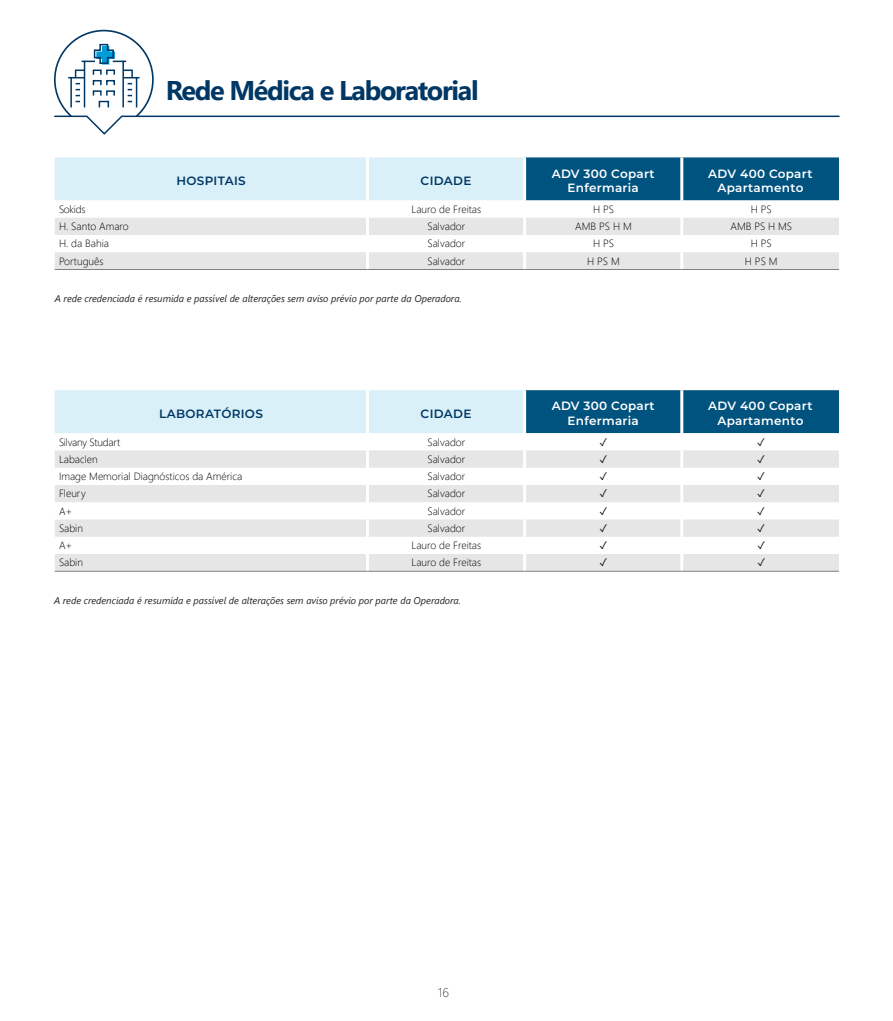
<style>
.page{position:relative;width:893px;height:1021px;background:#fff}
.page>*{position:absolute;margin:0;border:0;box-sizing:border-box;transform-origin:0 0}
.t1{font:700 27px "Segoe UI";letter-spacing:-.05em;color:#003764}
.t2{font:300 12.75px "Segoe UI";color:#404040}
.t3{font:600 12px/14.4px "Montserrat";letter-spacing:.025em;color:#fff;text-align:center}
.t4{font:600 12px "Montserrat";letter-spacing:.025em;color:#003764}
.t5{font:300 10.5px "Segoe UI";color:#000}
.t6{font:300 10.5px "Segoe UI";letter-spacing:-.025em;color:#000}
.t7{font:italic 9.75px "Segoe UI";color:#262626}
</style>
<div class="page">
<svg style="left:54px;top:29px;width:786px;height:106px"></svg>
<svg style="left:55px;top:157px;width:784px;height:43px;background:#83b1c8"></svg>
<svg style="left:526px;top:200px;width:313px;height:1px"></svg>
<svg style="left:55px;top:218px;width:784px;height:51px;fill:#e6e6e6"></svg>
<hr style="left:366px;top:157px;width:3px;height:43px;background:#fff">
<hr style="left:523px;top:157px;width:3px;height:43px;background:#fff">
<hr style="left:680px;top:157px;width:3px;height:43px;background:#fff">
<hr style="left:680px;top:200px;width:3px;height:18px;background:#fff">
<hr style="left:366px;top:218px;width:3px;height:17px;background:#fff">
<hr style="left:523px;top:218px;width:3px;height:17px;background:#fff">
<hr style="left:680px;top:218px;width:3px;height:17px;background:#fff">
<hr style="left:366px;top:235px;width:3px;height:17px;background:#fff">
<hr style="left:523px;top:235px;width:3px;height:17px;background:#fff">
<hr style="left:680px;top:235px;width:3px;height:17px;background:#fff">
<hr style="left:366px;top:252px;width:3px;height:17px;background:#fff">
<hr style="left:523px;top:252px;width:3px;height:17px;background:#fff">
<hr style="left:680px;top:252px;width:3px;height:17px;background:#fff">
<hr style="left:55px;top:269px;width:312px;height:1px;background:#808080">
<hr style="left:367px;top:269px;width:158px;height:1px;background:#808080">
<hr style="left:525px;top:269px;width:157px;height:1px;background:#808080">
<hr style="left:682px;top:269px;width:157px;height:1px;background:#808080">
<svg style="left:55px;top:450px;width:784px;height:121px;fill:#e6e6e6"></svg>
<hr style="left:523px;top:554px;width:3px;height:17px;background:#fff">
<hr style="left:366px;top:554px;width:3px;height:17px;background:#fff">
<hr style="left:366px;top:485px;width:3px;height:17px;background:#fff">
<hr style="left:523px;top:485px;width:3px;height:17px;background:#fff">
<hr style="left:366px;top:502px;width:3px;height:17px;background:#fff">
<hr style="left:523px;top:502px;width:3px;height:17px;background:#fff">
<hr style="left:366px;top:536px;width:3px;height:18px;background:#fff">
<hr style="left:523px;top:536px;width:3px;height:18px;background:#fff">
<hr style="left:366px;top:519px;width:3px;height:17px;background:#fff">
<hr style="left:523px;top:519px;width:3px;height:17px;background:#fff">
<hr style="left:366px;top:468px;width:3px;height:17px;background:#fff">
<hr style="left:523px;top:468px;width:3px;height:17px;background:#fff">
<hr style="left:366px;top:450px;width:3px;height:18px;background:#fff">
<hr style="left:523px;top:450px;width:3px;height:18px;background:#fff">
<hr style="left:680px;top:450px;width:3px;height:18px;background:#fff">
<hr style="left:680px;top:468px;width:3px;height:17px;background:#fff">
<hr style="left:680px;top:485px;width:3px;height:17px;background:#fff">
<hr style="left:680px;top:502px;width:3px;height:17px;background:#fff">
<hr style="left:680px;top:519px;width:3px;height:17px;background:#fff">
<hr style="left:680px;top:536px;width:3px;height:18px;background:#fff">
<hr style="left:680px;top:554px;width:3px;height:17px;background:#fff">
<hr style="left:55px;top:571px;width:312px;height:1px;background:#808080">
<hr style="left:367px;top:571px;width:158px;height:1px;background:#808080">
<hr style="left:525px;top:571px;width:157px;height:1px;background:#808080">
<hr style="left:682px;top:571px;width:157px;height:1px;background:#808080">
<svg style="left:55px;top:390px;width:784px;height:44px;background:#86b3c9"></svg>
<svg style="left:600px;top:455px;width:7px;height:8px"></svg>
<svg style="left:758px;top:455px;width:7px;height:8px"></svg>
<svg style="left:600px;top:472px;width:7px;height:8px"></svg>
<svg style="left:758px;top:472px;width:7px;height:8px"></svg>
<svg style="left:600px;top:489px;width:7px;height:8px"></svg>
<svg style="left:758px;top:489px;width:7px;height:8px"></svg>
<svg style="left:600px;top:507px;width:7px;height:7px"></svg>
<svg style="left:758px;top:507px;width:7px;height:7px"></svg>
<svg style="left:600px;top:524px;width:7px;height:8px"></svg>
<svg style="left:758px;top:524px;width:7px;height:8px"></svg>
<svg style="left:600px;top:541px;width:7px;height:8px"></svg>
<svg style="left:758px;top:541px;width:7px;height:8px"></svg>
<svg style="left:600px;top:558px;width:7px;height:8px"></svg>
<svg style="left:758px;top:558px;width:7px;height:8px"></svg>
<h1 class="t1" style="left:166px;top:65px;width:314px">Rede Médica e Laboratorial</h1>
<p class="t4" style="left:176px;top:172px;width:71px">HOSPITAIS</p>
<p class="t4" style="left:421px;top:172px;width:52px">CIDADE</p>
<p class="t3" style="left:552px;top:165px;width:105px">ADV 300 Copart<br>Enfermaria</p>
<p class="t3" style="left:708px;top:165px;width:106px">ADV 400 Copart<br>Apartamento</p>
<p class="t5" style="left:59px;top:199px;width:28px">Sokids</p>
<p class="t5" style="left:411px;top:199px;width:71px">Lauro de Freitas</p>
<p class="t5" style="left:593px;top:199px;width:22px">H PS</p>
<p class="t5" style="left:751px;top:199px;width:22px">H PS</p>
<p class="t5" style="left:59px;top:216px;width:71px">H. Santo Amaro</p>
<p class="t5" style="left:427px;top:216px;width:39px">Salvador</p>
<p class="t5" style="left:575px;top:216px;width:58px">AMB PS H M</p>
<p class="t5" style="left:730px;top:216px;width:63px">AMB PS H MS</p>
<p class="t5" style="left:59px;top:234px;width:52px">H. da Bahia</p>
<p class="t5" style="left:427px;top:234px;width:39px">Salvador</p>
<p class="t5" style="left:593px;top:234px;width:22px">H PS</p>
<p class="t5" style="left:751px;top:234px;width:22px">H PS</p>
<p class="t5" style="left:59px;top:251px;width:46px">Português</p>
<p class="t5" style="left:427px;top:251px;width:39px">Salvador</p>
<p class="t5" style="left:587px;top:251px;width:34px">H PS M</p>
<p class="t5" style="left:745px;top:251px;width:34px">H PS M</p>
<p class="t7" style="left:55px;top:289px;width:408px">A rede credenciada é resumida e passível de alterações sem aviso prévio por parte da Operadora.</p>
<p class="t4" style="left:159px;top:405px;width:105px">LABORATÓRIOS</p>
<p class="t4" style="left:421px;top:405px;width:52px">CIDADE</p>
<p class="t3" style="left:552px;top:398px;width:105px">ADV 300 Copart<br>Enfermaria</p>
<p class="t3" style="left:708px;top:398px;width:106px">ADV 400 Copart<br>Apartamento</p>
<p class="t6" style="left:59px;top:432px;width:63px">Silvany Studart</p>
<p class="t5" style="left:427px;top:432px;width:39px">Salvador</p>
<p class="t5" style="left:59px;top:449px;width:40px">Labaclen</p>
<p class="t5" style="left:427px;top:449px;width:39px">Salvador</p>
<p class="t5" style="left:59px;top:466px;width:185px">Image Memorial Diagnósticos da América</p>
<p class="t5" style="left:427px;top:466px;width:39px">Salvador</p>
<p class="t5" style="left:59px;top:484px;width:28px">Fleury</p>
<p class="t5" style="left:427px;top:484px;width:39px">Salvador</p>
<p class="t5" style="left:59px;top:501px;width:15px">A+</p>
<p class="t5" style="left:427px;top:501px;width:39px">Salvador</p>
<p class="t5" style="left:59px;top:518px;width:26px">Sabin</p>
<p class="t5" style="left:427px;top:518px;width:39px">Salvador</p>
<p class="t5" style="left:59px;top:535px;width:15px">A+</p>
<p class="t5" style="left:411px;top:535px;width:71px">Lauro de Freitas</p>
<p class="t5" style="left:59px;top:553px;width:26px">Sabin</p>
<p class="t5" style="left:412px;top:553px;width:71px">Lauro de Freitas</p>
<p class="t7" style="left:54px;top:591px;width:408px">A rede credenciada é resumida e passível de alterações sem aviso prévio por parte da Operadora.</p>
<p class="t2" style="left:438px;top:980px;width:13px">16</p>
</div>
